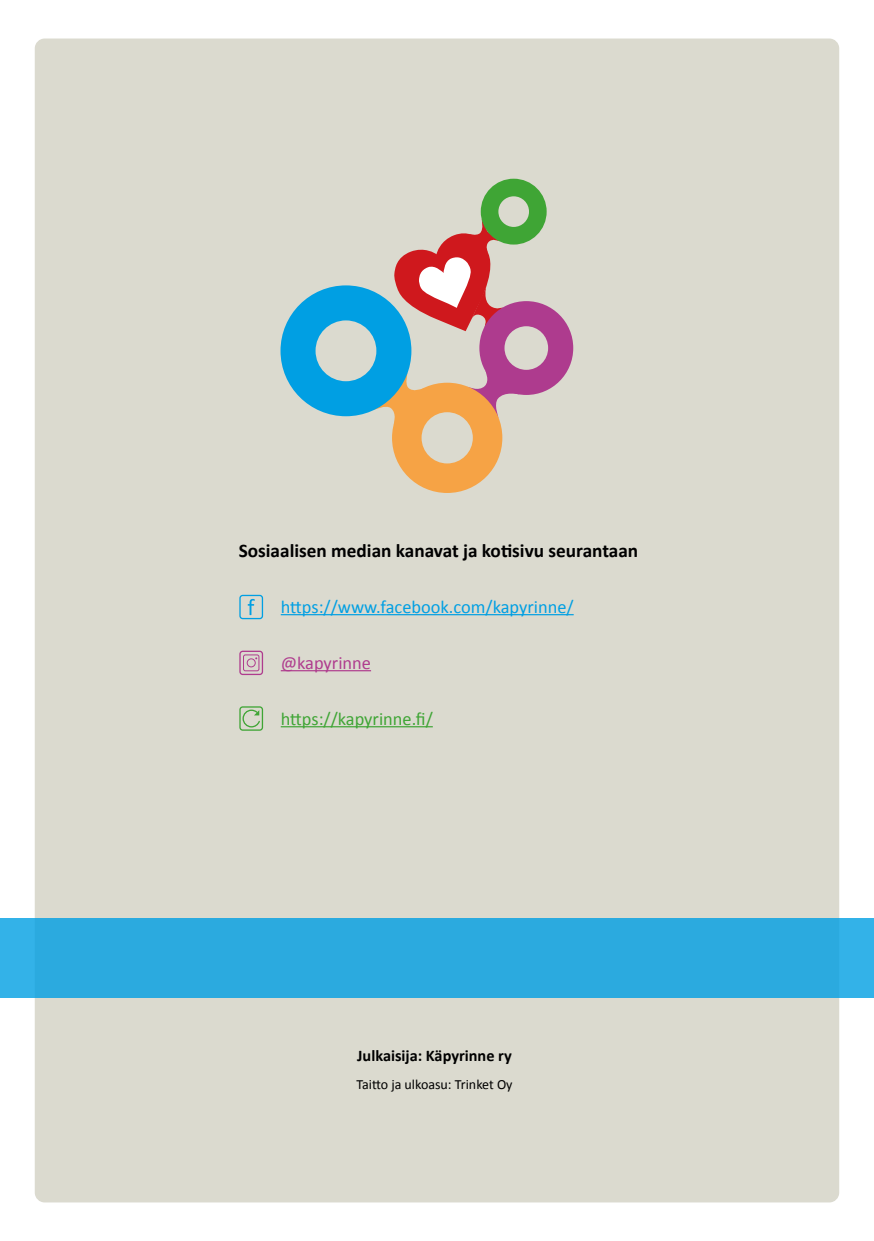
<style>
.page{position:relative;width:874px;height:1241px;background:#fff}
.page>*{position:absolute;margin:0;border:0;box-sizing:border-box;transform-origin:0 0}
.t1{font:700 19.25px "Calibri";color:#000}
.t2{font:18.38px "Calibri";color:#009fe3}
.t3{font:18.38px "Calibri";color:#3fa535}
.t4{font:18.38px "Calibri";color:#af3c8e}
.t5{font:700 16.28px "Calibri";color:#000}
.t6{font:14px "Calibri";color:#000}
</style>
<div class="page">
<div style="left:35px;top:38px;width:803px;height:1164px;background:#dbdacf;border-radius:10px"></div>
<svg style="left:280px;top:179px;width:293px;height:314px"></svg>
<hr style="left:280px;top:614px;width:293px;height:1px;background:#009fe3">
<hr style="left:280px;top:670px;width:91px;height:1px;background:#af3c8e">
<hr style="left:280px;top:726px;width:152px;height:1px;background:#3fa535">
<div style="left:0;top:917px;width:873px;height:80px;background:#2baadf"></div>
<div style="left:239px;top:706px;width:24px;height:24px;border:1px solid #3fa535;border-radius:3px"></div>
<svg style="left:242px;top:709px;width:18px;height:19px"></svg>
<div style="left:239px;top:650px;width:24px;height:25px;border:1px solid #af3c8e;border-radius:3px"></div>
<div style="left:243px;top:654px;width:16px;height:17px;border:1px solid #af3c8e;border-radius:2px"></div>
<div style="left:246px;top:658px;width:9px;height:9px;border:1px solid #af3c8e;border-radius:50%"></div>
<div style="left:239px;top:594px;width:24px;height:25px;border:1px solid #009fe3;border-radius:3px"></div>
<svg style="left:247px;top:599px;width:7px;height:16px"></svg>
<p class="t1" style="left:238px;top:536px;width:401px">Sosiaalisen median kanavat ja kotisivu seurantaan</p>
<p class="t2" style="left:280px;top:593px;width:294px">https://www.facebook.com/kapyrinne/</p>
<p class="t4" style="left:280px;top:649px;width:92px">@kapyrinne</p>
<p class="t3" style="left:280px;top:705px;width:153px">https://kapyrinne.fi/</p>
<p class="t5" style="left:357px;top:1043px;width:156px">Julkaisija: Käpyrinne ry</p>
<p class="t6" style="left:356px;top:1074px;width:158px">Taitto ja ulkoasu: Trinket Oy</p>
</div>
